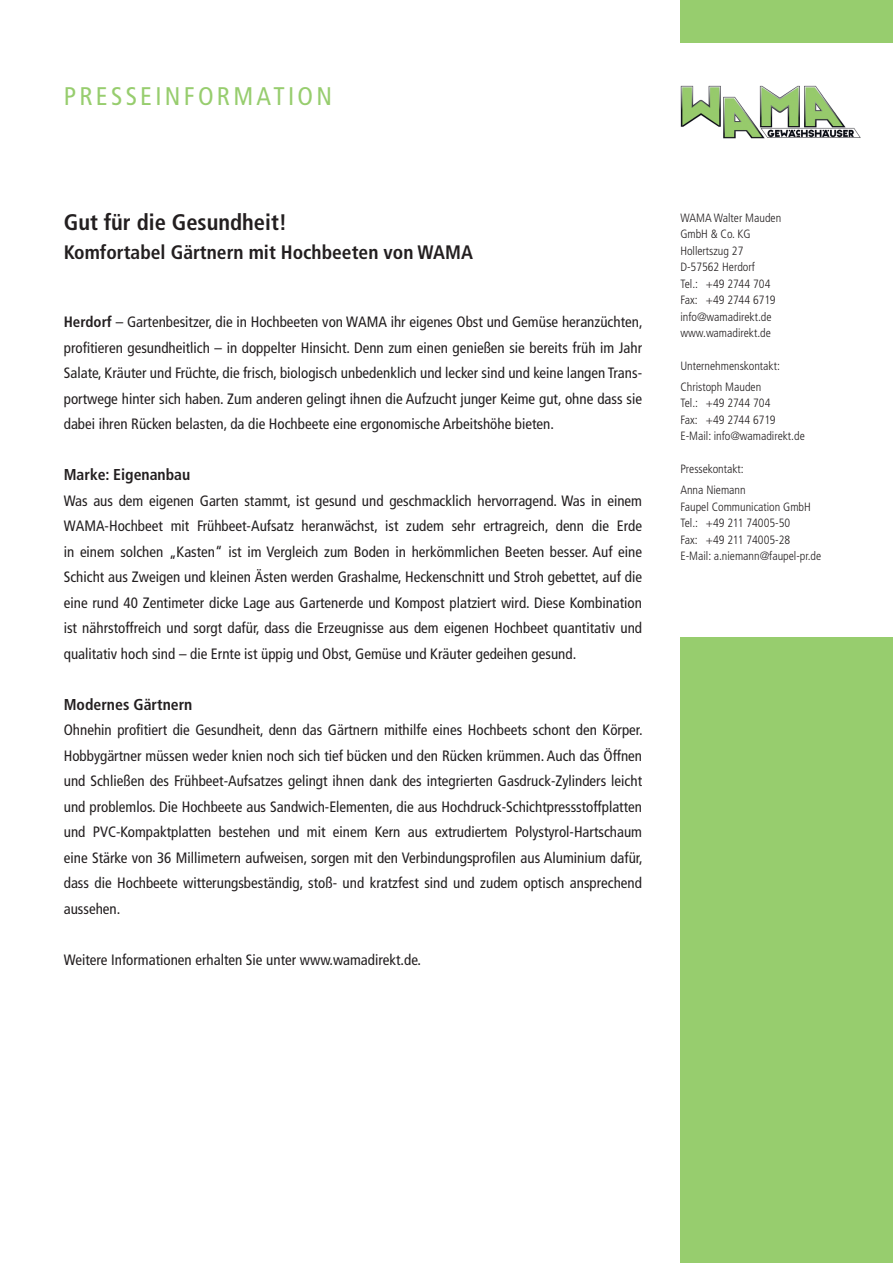
<style>
.page{position:relative;width:893px;height:1263px;background:#fff}
.page>*{position:absolute;margin:0;border:0;box-sizing:border-box;transform-origin:0 0}
.t1{font:condensed 25.5px "Frutiger";letter-spacing:.13em;color:#97cd6e}
._01_Headline{font:700 condensed 22.5px "Frutiger";color:#231f20}
._02_Subhead{font:700 condensed 19.5px "Frutiger";color:#231f20}
._03_Headline_Fliesst{font:700 condensed 15.75px "Frutiger";color:#231f20}
._03_Fliesstext{font:condensed 15px/25.5px "Frutiger";color:#231f20;text-align:justify}
.t2{font:300 condensed 12px "Frutiger";color:#231f20}
.s1{font-weight:700}
</style>
<div class="page">
<div style="left:680px;top:637px;width:213px;height:626px;background:#97cd6e"></div>
<div style="left:680px;top:0;width:213px;height:43px;background:#97cd6e"></div>
<img style="left:680px;top:85px;width:181px;height:54px">
<p class="t1" style="left:64px;top:81px;width:270px">PRESSEINFORMATION</p>
<p class="_01_Headline" style="left:64px;top:208px;width:225px">Gut für die Gesundheit!</p>
<p class="_02_Subhead" style="left:64px;top:241px;width:411px">Komfortabel Gärtnern mit Hochbeeten von WAMA</p>
<p class="_03_Fliesstext" style="left:64px;top:309px;width:580px"><span class="s1">Herdorf</span> – Gartenbesitzer, die in Hochbeeten von WAMA ihr eigenes Obst und Gemüse heranzüchten, profitieren gesundheitlich – in doppelter Hinsicht. Denn zum einen genießen sie bereits früh im Jahr Salate, Kräuter und Früchte, die frisch, biologisch unbedenklich und lecker sind und keine langen Trans&shy;portwege hinter sich haben. Zum anderen gelingt ihnen die Aufzucht junger Keime gut, ohne dass sie dabei ihren Rücken belasten, da die Hochbeete eine ergonomische Arbeitshöhe bieten.</p>
<p class="_03_Headline_Fliesst" style="left:64px;top:465px;width:128px">Marke: Eigenanbau</p>
<p class="_03_Fliesstext" style="left:64px;top:488px;width:580px">Was aus dem eigenen Garten stammt, ist gesund und geschmacklich hervorragend. Was in einem WAMA-Hochbeet mit Frühbeet-Aufsatz heranwächst, ist zudem sehr ertragreich, denn die Erde in einem solchen „Kasten“ ist im Vergleich zum Boden in herkömmlichen Beeten besser. Auf eine Schicht aus Zweigen und kleinen Ästen werden Grashalme, Heckenschnitt und Stroh gebettet, auf die eine rund 40 Zentimeter dicke Lage aus Gartenerde und Kompost platziert wird. Diese Kombination ist nährstoffreich und sorgt dafür, dass die Erzeugnisse aus dem eigenen Hochbeet quantitativ und qualitativ hoch sind – die Ernte ist üppig und Obst, Gemüse und Kräuter gedeihen gesund.</p>
<p class="_03_Headline_Fliesst" style="left:64px;top:695px;width:130px">Modernes Gärtnern</p>
<p class="_03_Fliesstext" style="left:64px;top:717px;width:580px">Ohnehin profitiert die Gesundheit, denn das Gärtnern mithilfe eines Hochbeets schont den Körper.<br>Hobbygärtner müssen weder knien noch sich tief bücken und den Rücken krümmen. Auch das Öffnen und Schließen des Frühbeet-Aufsatzes gelingt ihnen dank des integrierten Gasdruck-Zylinders leicht und problemlos. Die Hochbeete aus Sandwich-Elementen, die aus Hochdruck-Schichtpressstoffplatten und PVC-Kompaktplatten bestehen und mit einem Kern aus extrudiertem Polystyrol-Hartschaum eine Stärke von 36 Millimetern aufweisen, sorgen mit den Verbindungsprofilen aus Aluminium dafür, dass die Hochbeete witterungsbeständig, stoß- und kratzfest sind und zudem optisch ansprechend aussehen.</p>
<p class="_03_Fliesstext" style="left:64px;top:947px;width:359px">Weitere Informationen erhalten Sie unter www.wamadirekt.de.</p>
<p class="t2" style="left:680px;top:211px;width:102px">WAMA Walter Mauden</p>
<p class="t2" style="left:680px;top:227px;width:72px">GmbH &amp; Co. KG</p>
<p class="t2" style="left:680px;top:244px;width:65px">Hollertszug 27</p>
<p class="t2" style="left:680px;top:260px;width:76px">D-57562 Herdorf</p>
<p class="t2" style="left:680px;top:277px;width:92px">Tel.: +49 2744 704</p>
<p class="t2" style="left:680px;top:293px;width:97px">Fax: +49 2744 6719</p>
<p class="t2" style="left:680px;top:310px;width:93px">info@wamadirekt.de</p>
<p class="t2" style="left:680px;top:326px;width:92px">www.wamadirekt.de</p>
<p class="t2" style="left:680px;top:359px;width:101px">Unternehmenskontakt:</p>
<p class="t2" style="left:680px;top:380px;width:82px">Christoph Mauden</p>
<p class="t2" style="left:680px;top:396px;width:92px">Tel.: +49 2744 704</p>
<p class="t2" style="left:680px;top:413px;width:97px">Fax: +49 2744 6719</p>
<p class="t2" style="left:680px;top:429px;width:126px">E-Mail: info@wamadirekt.de</p>
<p class="t2" style="left:680px;top:462px;width:65px">Pressekontakt:</p>
<p class="t2" style="left:680px;top:483px;width:67px">Anna Niemann</p>
<p class="t2" style="left:680px;top:500px;width:132px">Faupel Communication GmbH</p>
<p class="t2" style="left:680px;top:516px;width:111px">Tel.: +49 211 74005-50</p>
<p class="t2" style="left:680px;top:533px;width:111px">Fax: +49 211 74005-28</p>
<p class="t2" style="left:680px;top:549px;width:142px">E-Mail: a.niemann@faupel-pr.de</p>
</div>
